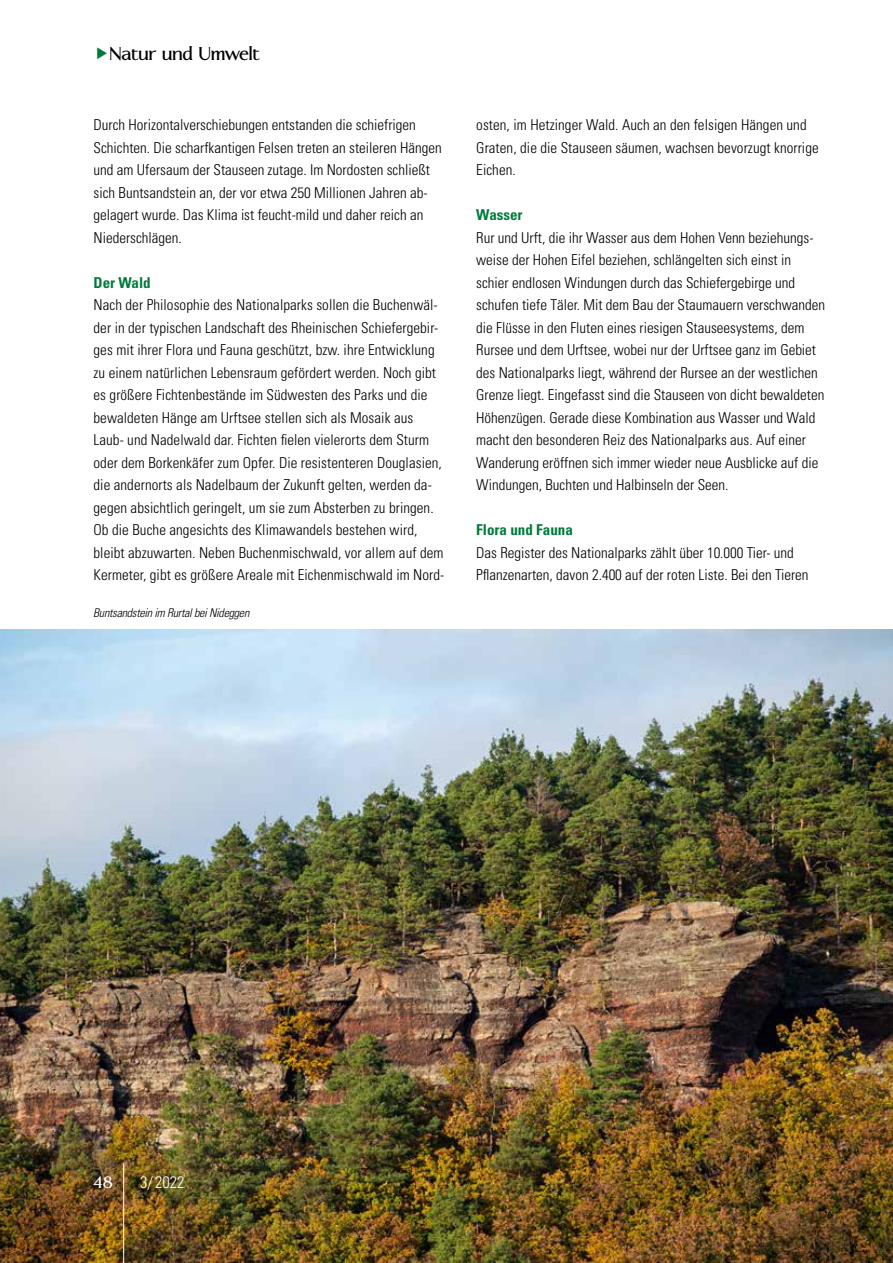
<style>
.page{position:relative;width:893px;height:1263px;background:#fff}
.page>*{position:absolute;margin:0;border:0;box-sizing:border-box;transform-origin:0 0}
.t1{font:700 18.75px "Linotype Aperto";letter-spacing:-.025em;color:#000;scale:.95 1}
.t2{font:300 condensed 16.5px "Univers LT";color:#fff}
.t3{font:700 16.5px "Linotype Aperto";color:#fff}
.t4{font:300 condensed 15px/22.5px "Univers LT";color:#000}
.t5{font:700 condensed 15px "Univers LT";color:#007a3b}
.t6{font:italic 300 condensed 12px "Univers LT";letter-spacing:-.02em;color:#000}
</style>
<div class="page">
<img style="left:0;top:629px;width:893px;height:634px">
<hr style="left:123px;top:1163px;width:1px;height:100px;background:#fff">
<p class="t1" style="left:109px;top:43px;width:160px">Natur und Umwelt</p>
<p class="t4" style="left:94px;top:114px;width:350px">Durch Horizontalverschiebungen entstanden die schiefrigen Schichten. Die scharfkantigen Felsen treten an steileren Hängen und am Ufersaum der Stauseen zutage. Im Nordosten schließt sich Buntsandstein an, der vor etwa 250 Millionen Jahren ab&shy;gelagert wurde. Das Klima ist feucht-mild und daher reich an Niederschlägen.</p>
<p class="t5" style="left:94px;top:273px;width:59px">Der Wald</p>
<p class="t4" style="left:94px;top:294px;width:352px">Nach der Philosophie des Nationalparks sollen die Buchenwäl&shy;der in der typischen Landschaft des Rheinischen Schiefergebir&shy;ges mit ihrer Flora und Fauna geschützt, bzw. ihre Entwicklung zu einem natürlichen Lebensraum gefördert werden. Noch gibt es größere Fichtenbestände im Südwesten des Parks und die bewaldeten Hänge am Urftsee stellen sich als Mosaik aus Laub- und Nadelwald dar. Fichten fielen vielerorts dem Sturm oder dem Borkenkäfer zum Opfer. Die resistenteren Douglasien, die andernorts als Nadelbaum der Zukunft gelten, werden da&shy;gegen absichtlich geringelt, um sie zum Absterben zu bringen.<br>Ob die Buche angesichts des Klimawandels bestehen wird, bleibt abzuwarten. Neben Buchenmischwald, vor allem auf dem Kermeter, gibt es größere Areale mit Eichenmischwald im Nord-</p>
<p class="t6" style="left:93px;top:606px;width:158px">Buntsandstein im Rurtal bei Nideggen</p>
<p class="t4" style="left:476px;top:114px;width:344px">osten, im Hetzinger Wald. Auch an den felsigen Hängen und<br>Graten, die die Stauseen säumen, wachsen bevorzugt knorrige<br>Eichen.</p>
<p class="t5" style="left:476px;top:206px;width:48px">Wasser</p>
<p class="t4" style="left:476px;top:226px;width:350px">Rur und Urft, die ihr Wasser aus dem Hohen Venn beziehungs&shy;weise der Hohen Eifel beziehen, schlängelten sich einst in schier endlosen Windungen durch das Schiefergebirge und schufen tiefe Täler. Mit dem Bau der Staumauern verschwanden die Flüsse in den Fluten eines riesigen Stauseesystems, dem Rursee und dem Urftsee, wobei nur der Urftsee ganz im Gebiet des Nationalparks liegt, während der Rursee an der westlichen Grenze liegt. Eingefasst sind die Stauseen von dicht bewaldeten Höhenzügen. Gerade diese Kombination aus Wasser und Wald macht den besonderen Reiz des Nationalparks aus. Auf einer Wanderung eröffnen sich immer wieder neue Ausblicke auf die Windungen, Buchten und Halbinseln der Seen.</p>
<p class="t5" style="left:476px;top:521px;width:98px">Flora und Fauna</p>
<p class="t4" style="left:476px;top:541px;width:334px">Das Register des Nationalparks zählt über 10.000 Tier- und<br>Pflanzenarten, davon 2.400 auf der roten Liste. Bei den Tieren</p>
<p class="t3" style="left:94px;top:1172px;width:21px">48</p>
<p class="t2" style="left:140px;top:1172px;width:46px">3/ 2022</p>
</div>
